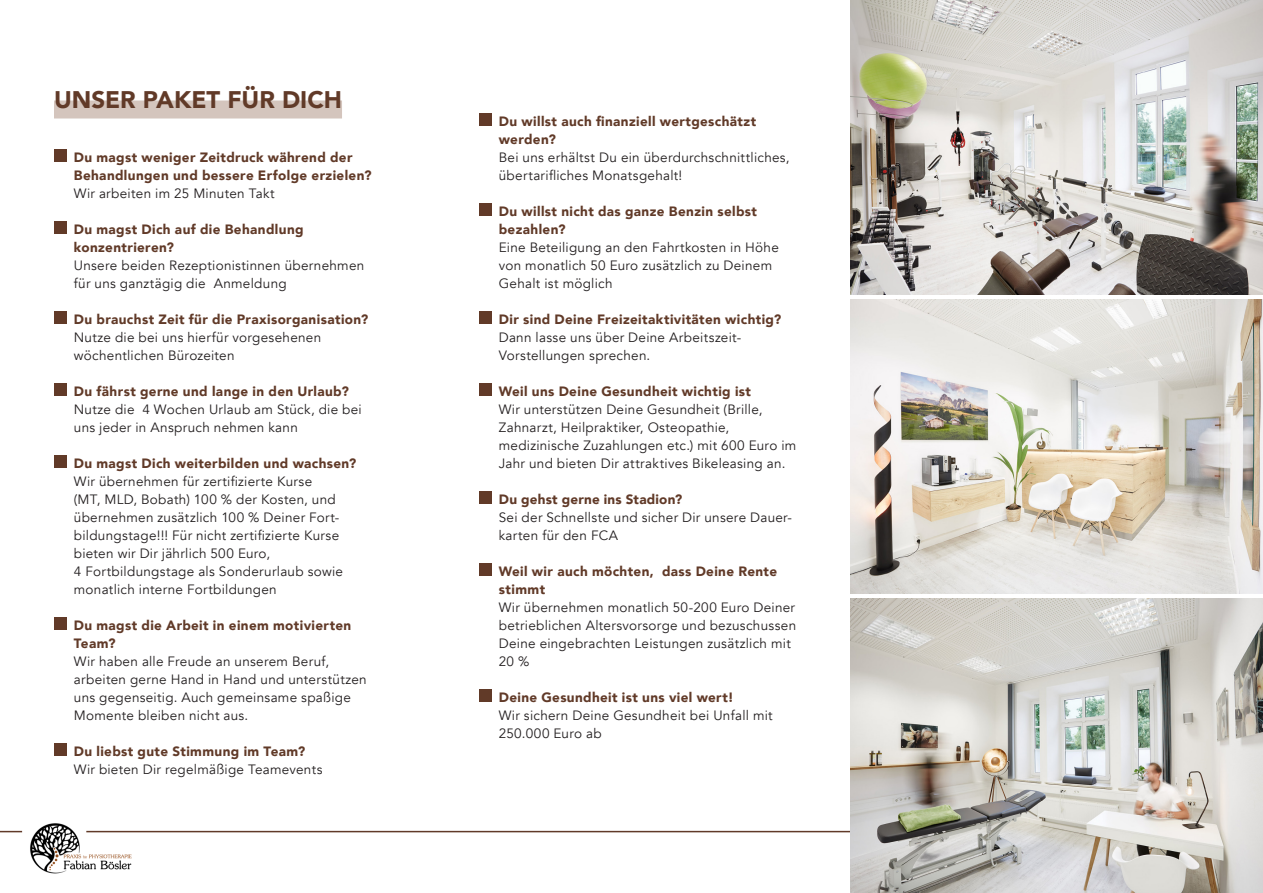
<style>
.page{position:relative;width:1263px;height:893px;background:#fff}
.page>*{position:absolute;margin:0;border:0;box-sizing:border-box;transform-origin:0 0}
.t1{font:900 24px "Avenir";color:#613a28}
.Absatzformat_1{font:13.5px/18px "Avenir";letter-spacing:.02em;color:#231f20}
.Absatzformat_1-2{font:900 13.5px/18px "Avenir";letter-spacing:.025em;color:#613a28}
</style>
<div class="page">
<img style="left:30px;top:823px;width:116px;height:51px">
<svg style="left:0;top:831px;width:22px;height:1px"></svg>
<hr style="left:86px;top:831px;width:1177px;height:1px;background:#613a28">
<div style="left:54px;top:101px;width:288px;height:18px;background:#d4c5bd"></div>
<div style="left:54px;top:311px;width:13px;height:13px;background:#613a28"></div>
<div style="left:54px;top:149px;width:13px;height:13px;background:#613a28"></div>
<div style="left:479px;top:311px;width:13px;height:13px;background:#613a28"></div>
<div style="left:479px;top:203px;width:13px;height:13px;background:#613a28"></div>
<div style="left:54px;top:743px;width:13px;height:13px;background:#613a28"></div>
<div style="left:479px;top:113px;width:13px;height:13px;background:#613a28"></div>
<div style="left:54px;top:221px;width:13px;height:13px;background:#613a28"></div>
<div style="left:479px;top:383px;width:13px;height:13px;background:#613a28"></div>
<div style="left:54px;top:383px;width:13px;height:13px;background:#613a28"></div>
<div style="left:479px;top:491px;width:13px;height:13px;background:#613a28"></div>
<div style="left:479px;top:563px;width:13px;height:13px;background:#613a28"></div>
<div style="left:479px;top:689px;width:13px;height:13px;background:#613a28"></div>
<div style="left:54px;top:455px;width:13px;height:13px;background:#613a28"></div>
<div style="left:54px;top:617px;width:13px;height:13px;background:#613a28"></div>
<img style="left:850px;top:299px;width:413px;height:295px">
<img style="left:850px;top:0;width:413px;height:295px">
<img style="left:850px;top:598px;width:413px;height:295px">
<p class="t1" style="left:54px;top:79px;width:289px">UNSER PAKET FÜR DICH</p>
<p class="Absatzformat_1-2" style="left:74px;top:148px;width:299px">Du magst weniger Zeitdruck während der<br>Behandlungen und bessere Erfolge erzielen?</p>
<p class="Absatzformat_1" style="left:74px;top:185px;width:202px">Wir arbeiten im 25 Minuten Takt</p>
<p class="Absatzformat_1-2" style="left:74px;top:220px;width:231px">Du magst Dich auf die Behandlung konzentrieren?</p>
<p class="Absatzformat_1" style="left:74px;top:257px;width:292px">Unsere beiden Rezeptionistinnen übernehmen für uns ganztägig die Anmeldung</p>
<p class="Absatzformat_1-2" style="left:74px;top:310px;width:296px">Du brauchst Zeit für die Praxisorganisation?</p>
<p class="Absatzformat_1" style="left:74px;top:329px;width:249px">Nutze die bei uns hierfür vorgesehenen wöchentlichen Bürozeiten</p>
<p class="Absatzformat_1-2" style="left:74px;top:382px;width:276px">Du fährst gerne und lange in den Urlaub?</p>
<p class="Absatzformat_1" style="left:74px;top:401px;width:289px">Nutze die 4 Wochen Urlaub am Stück, die bei uns jeder in Anspruch nehmen kann</p>
<p class="Absatzformat_1-2" style="left:74px;top:454px;width:284px">Du magst Dich weiterbilden und wachsen?</p>
<p class="Absatzformat_1" style="left:74px;top:473px;width:271px">Wir übernehmen für zertifizierte Kurse<br>(MT, MLD, Bobath) 100 % der Kosten, und übernehmen zusätzlich 100 % Deiner Fort&shy;bildungstage!!! Für nicht zertifizierte Kurse bieten wir Dir jährlich 500 Euro,<br>4 Fortbildungstage als Sonderurlaub sowie monatlich interne Fortbildungen</p>
<p class="Absatzformat_1-2" style="left:74px;top:616px;width:279px">Du magst die Arbeit in einem motivierten<br>Team?</p>
<p class="Absatzformat_1" style="left:74px;top:653px;width:294px">Wir haben alle Freude an unserem Beruf, arbeiten gerne Hand in Hand und unterstützen uns gegenseitig. Auch gemeinsame spaßige Momente bleiben nicht aus.</p>
<p class="Absatzformat_1-2" style="left:74px;top:742px;width:233px">Du liebst gute Stimmung im Team?</p>
<p class="Absatzformat_1" style="left:74px;top:761px;width:250px">Wir bieten Dir regelmäßige Teamevents</p>
<p class="Absatzformat_1-2" style="left:499px;top:112px;width:259px">Du willst auch finanziell wertgeschätzt werden?</p>
<p class="Absatzformat_1" style="left:499px;top:149px;width:292px">Bei uns erhältst Du ein überdurchschnittliches, übertarifliches Monatsgehalt!</p>
<p class="Absatzformat_1-2" style="left:499px;top:202px;width:260px">Du willst nicht das ganze Benzin selbst bezahlen?</p>
<p class="Absatzformat_1" style="left:499px;top:239px;width:282px">Eine Beteiligung an den Fahrtkosten in Höhe von monatlich 50 Euro zusätzlich zu Deinem<br>Gehalt ist möglich</p>
<p class="Absatzformat_1-2" style="left:499px;top:310px;width:284px">Dir sind Deine Freizeitaktivitäten wichtig?</p>
<p class="Absatzformat_1" style="left:499px;top:329px;width:244px">Dann lasse uns über Deine Arbeitszeit-<br>Vorstellungen sprechen.</p>
<p class="Absatzformat_1-2" style="left:499px;top:382px;width:254px">Weil uns Deine Gesundheit wichtig ist</p>
<p class="Absatzformat_1" style="left:499px;top:401px;width:299px">Wir unterstützen Deine Gesundheit (Brille, Zahnarzt, Heilpraktiker, Osteopathie, medizinische Zuzahlungen etc.) mit 600 Euro im Jahr und bieten Dir attraktives Bikeleasing an.</p>
<p class="Absatzformat_1-2" style="left:499px;top:490px;width:185px">Du gehst gerne ins Stadion?</p>
<p class="Absatzformat_1" style="left:499px;top:509px;width:295px">Sei der Schnellste und sicher Dir unsere Dauer&shy;karten für den FCA</p>
<p class="Absatzformat_1-2" style="left:499px;top:562px;width:280px">Weil wir auch möchten, dass Deine Rente stimmt</p>
<p class="Absatzformat_1" style="left:499px;top:599px;width:299px">Wir übernehmen monatlich 50-200 Euro Deiner betrieblichen Altersvorsorge und bezuschussen Deine eingebrachten Leistungen zusätzlich mit 20 %</p>
<p class="Absatzformat_1-2" style="left:499px;top:688px;width:236px">Deine Gesundheit ist uns viel wert!</p>
<p class="Absatzformat_1" style="left:499px;top:707px;width:275px">Wir sichern Deine Gesundheit bei Unfall mit<br>250.000 Euro ab</p>
</div>
